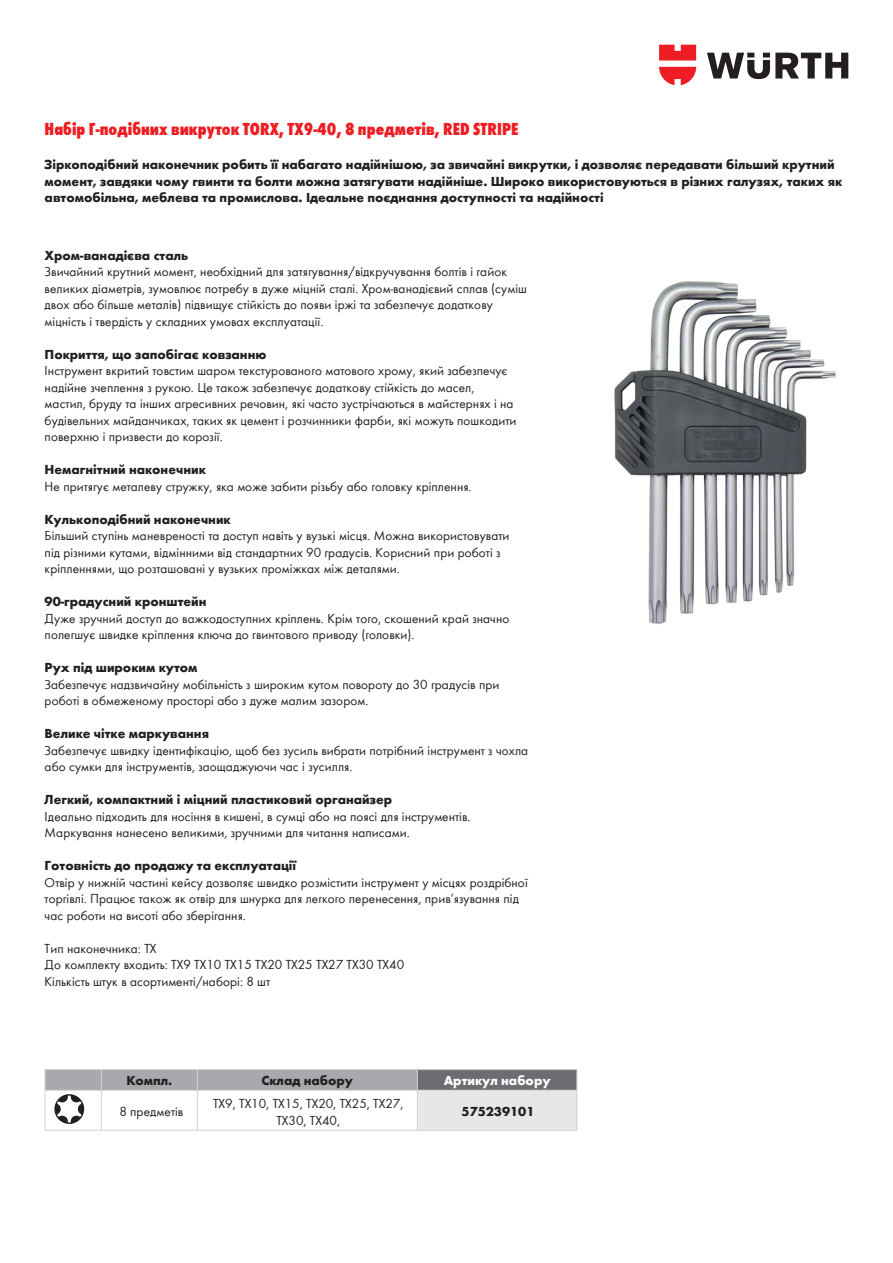
<style>
.page{position:relative;width:893px;height:1263px;background:#fff}
.page>*{position:absolute;margin:0;border:0;box-sizing:border-box;transform-origin:0 0}
.t1{font:800 condensed 18px "Wuerth";color:#ee1d23}
.table_text_all{font:13.5px/16.5px "Wuerth";color:#231f20}
.text_head{font:700 13.5px/16.5px "Wuerth";color:#231f20}
.bold_white_9{font:700 13.5px "Wuerth";color:#fff}
</style>
<div class="page">
<svg style="left:707px;top:53px;width:141px;height:26px"></svg>
<svg style="left:659px;top:45px;width:37px;height:40px"></svg>
<img style="left:614px;top:281px;width:222px;height:343px">
<div style="left:417px;top:1069px;width:160px;height:21px;background:#6c6d70"></div>
<div style="left:417px;top:1090px;width:160px;height:40px;background:#e6e7e9"></div>
<hr style="left:45px;top:1090px;width:1px;height:40px;background:#d1d2d4">
<hr style="left:101px;top:1090px;width:1px;height:40px;background:#d1d2d4">
<hr style="left:197px;top:1090px;width:1px;height:40px;background:#d1d2d4">
<hr style="left:417px;top:1090px;width:1px;height:40px;background:#d1d2d4">
<hr style="left:576px;top:1090px;width:1px;height:40px;background:#d1d2d4">
<hr style="left:45px;top:1130px;width:56px;height:1px;background:#d1d2d4">
<hr style="left:101px;top:1130px;width:96px;height:1px;background:#d1d2d4">
<hr style="left:197px;top:1130px;width:220px;height:1px;background:#d1d2d4">
<hr style="left:417px;top:1130px;width:160px;height:1px;background:#d1d2d4">
<hr style="left:417px;top:1069px;width:160px;height:1px;background:#d1d2d4">
<svg style="left:576px;top:1070px;width:1px;height:20px"></svg>
<hr style="left:417px;top:1090px;width:160px;height:1px;background:#d1d2d4">
<svg style="left:45px;top:1069px;width:373px;height:55px"></svg>
<p class="t1" style="left:45px;top:116px;width:475px">Набір Г-подібних викруток TORX, TX9-40, 8 предметів, RED STRIPE</p>
<p class="text_head" style="left:45px;top:156px;width:799px">Зіркоподібний наконечник робить її набагато надійнішою, за звичайні викрутки, і дозволяє передавати більший крутний момент, завдяки чому гвинти та болти можна затягувати надійніше. Широко використовуються в різних галузях, таких як автомобільна, меблева та промислова. Ідеальне поєднання доступності та надійності</p>
<p class="text_head" style="left:45px;top:246px;width:145px">Хром-ванадієва сталь</p>
<p class="table_text_all" style="left:45px;top:263px;width:484px">Звичайний крутний момент, необхідний для затягування/відкручування болтів і гайок великих діаметрів, зумовлює потребу в дуже міцній сталі. Хром-ванадієвий сплав (суміш двох або більше металів) підвищує стійкість до появи іржі та забезпечує додаткову міцність і твердість у складних умовах експлуатації.</p>
<p class="text_head" style="left:45px;top:345px;width:223px">Покриття, що запобігає ковзанню</p>
<p class="table_text_all" style="left:45px;top:362px;width:473px">Інструмент вкритий товстим шаром текстурованого матового хрому, який забезпечує надійне зчеплення з рукою. Це також забезпечує додаткову стійкість до масел, мастил, бруду та інших агресивних речовин, які часто зустрічаються в майстернях і на будівельних майданчиках, таких як цемент і розчинники фарби, які можуть пошкодити поверхню і призвести до корозії.</p>
<p class="text_head" style="left:45px;top:460px;width:163px">Немагнітний наконечник</p>
<p class="table_text_all" style="left:45px;top:477px;width:428px">Не притягує металеву стружку, яка може забити різьбу або головку кріплення.</p>
<p class="text_head" style="left:45px;top:510px;width:188px">Кулькоподібний наконечник</p>
<p class="table_text_all" style="left:45px;top:527px;width:466px">Більший ступінь маневреності та доступ навіть у вузькі місця. Можна використовувати під різними кутами, відмінними від стандартних 90 градусів. Корисний при роботі з кріпленнями, що розташовані у вузьких проміжках між деталями.</p>
<p class="text_head" style="left:45px;top:592px;width:163px">90-градусний кронштейн</p>
<p class="table_text_all" style="left:45px;top:609px;width:466px">Дуже зручний доступ до важкодоступних кріплень. Крім того, скошений край значно полегшує швидке кріплення ключа до гвинтового приводу (головки).</p>
<p class="text_head" style="left:45px;top:658px;width:154px">Рух під широким кутом</p>
<p class="table_text_all" style="left:45px;top:675px;width:456px">Забезпечує надзвичайну мобільність з широким кутом повороту до 30 градусів при роботі в обмеженому просторі або з дуже малим зазором.</p>
<p class="text_head" style="left:45px;top:724px;width:166px">Велике чітке маркування</p>
<p class="table_text_all" style="left:45px;top:741px;width:485px">Забезпечує швидку ідентифікацію, щоб без зусиль вибрати потрібний інструмент з чохла або сумки для інструментів, заощаджуючи час і зусилля.</p>
<p class="text_head" style="left:45px;top:790px;width:349px">Легкий, компактний і міцний пластиковий органайзер</p>
<p class="table_text_all" style="left:45px;top:807px;width:427px">Ідеально підходить для носіння в кишені, в сумці або на поясі для інструментів.<br>Маркування нанесено великими, зручними для читання написами.</p>
<p class="text_head" style="left:45px;top:856px;width:253px">Готовність до продажу та експлуатації</p>
<p class="table_text_all" style="left:45px;top:873px;width:485px">Отвір у нижній частині кейсу дозволяє швидко розмістити інструмент у місцях роздрібної торгівлі. Працює також як отвір для шнурка для легкого перенесення, прив’язування під час роботи на висоті або зберігання.</p>
<p class="table_text_all" style="left:45px;top:939px;width:113px">Тип наконечника: TX</p>
<p class="table_text_all" style="left:45px;top:956px;width:361px">До комплекту входить: TX9 TX10 TX15 TX20 TX25 TX27 TX30 TX40</p>
<p class="table_text_all" style="left:45px;top:972px;width:227px">Кількість штук в асортименті/наборі: 8 шт</p>
<p class="text_head" style="left:126px;top:1071px;width:47px">Компл.</p>
<p class="text_head" style="left:262px;top:1071px;width:93px">Склад набору</p>
<p class="bold_white_9" style="left:444px;top:1071px;width:108px">Артикул набору</p>
<p class="table_text_all" style="left:119px;top:1103px;width:65px">8 предметів</p>
<p class="table_text_all" style="left:213px;top:1095px;width:192px;text-align:center">TX9, TX10, TX15, TX20, TX25, TX27,<br>TX30, TX40,</p>
<p class="text_head" style="left:462px;top:1102px;width:74px">575239101</p>
</div>
